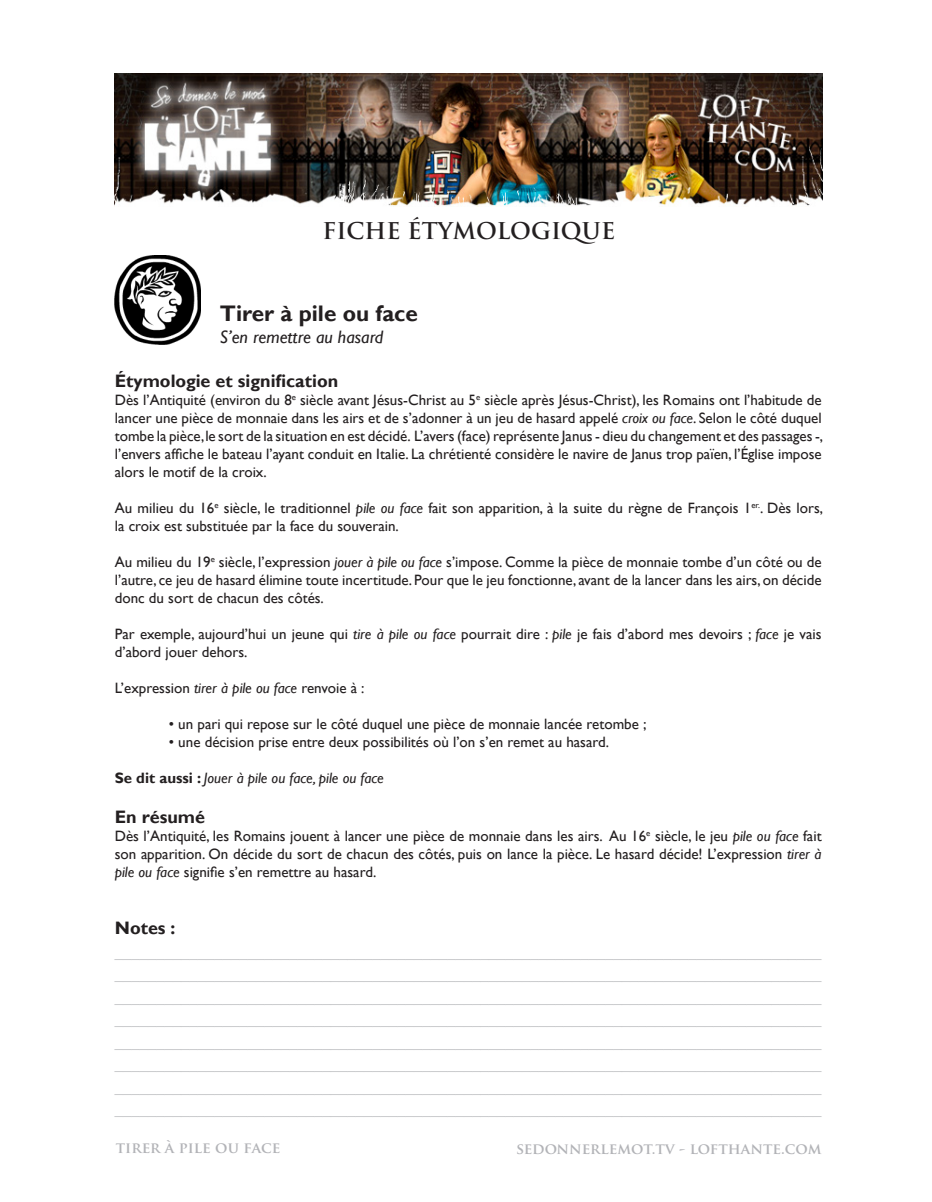
<style>
.page{position:relative;width:932px;height:1202px;background:#fff}
.page>*{position:absolute;margin:0;border:0;box-sizing:border-box;transform-origin:0 0}
.t1{font:700 22.5px "Trajan Pro";color:#231f20}
.t2{font:700 22.5px "Gill Sans";color:#231f20}
.t3{font:700 18px "Gill Sans";color:#231f20}
.t4{font:italic 18px "Gill Sans";color:#231f20}
.t5{font:15px/18px "Gill Sans";color:#231f20;text-align:justify}
.t6{font:15px/22.5px "Gill Sans";color:#c7c8ca;text-align:justify}
.t7{font:700 15px "Trajan Pro";color:#b2b3b7}
.t8{font:italic 15px "Gill Sans";color:#231f20}
.s1{font-style:italic}
.s2{font-weight:700;font-style:normal}
</style>
<div class="page">
<img style="left:114px;top:74px;width:709px;height:132px">
<img style="left:115px;top:256px;width:85px;height:88px">
<p class="t1" style="left:322px;top:217px;width:294px">FICHE ÉTYMOLOGIQUE</p>
<p class="t2" style="left:220px;top:300px;width:199px">Tirer à pile ou face</p>
<p class="t4" style="left:220px;top:326px;width:165px">S’en remettre au hasard</p>
<p class="t3" style="left:115px;top:370px;width:225px">Étymologie et signification</p>
<p class="t5" style="left:115px;top:391px;width:709px">Dès l’Antiquité (environ du 8<sup>e</sup> siècle avant Jésus-Christ au 5<sup>e</sup> siècle après Jésus-Christ), les Romains ont l’habitude de lancer une pièce de monnaie dans les airs et de s’adonner à un jeu de hasard appelé <span class="s1">croix ou face</span>. Selon le côté duquel tombe la pièce, le sort de la situation en est décidé. L’avers (face) représente Janus - dieu du changement et des passages -, l’envers affiche le bateau l’ayant conduit en Italie. La chrétienté considère le navire de Janus trop païen, l’Église impose alors le motif de la croix.</p>
<p class="t5" style="left:115px;top:499px;width:709px">Au milieu du 16<sup>e</sup> siècle, le traditionnel <span class="s1">pile ou face</span> fait son apparition, à la suite du règne de François 1<sup>er.</sup>. Dès lors, la croix est substituée par la face du souverain.</p>
<p class="t5" style="left:115px;top:553px;width:708px">Au milieu du 19<sup>e</sup> siècle, l’expression <span class="s1">jouer à pile ou face</span> s’impose. Comme la pièce de monnaie tombe d’un côté ou de l’autre, ce jeu de hasard élimine toute incertitude. Pour que le jeu fonctionne, avant de la lancer dans les airs, on décide donc du sort de chacun des côtés.</p>
<p class="t5" style="left:115px;top:625px;width:708px">Par exemple, aujourd’hui un jeune qui <span class="s1">tire à pile ou face</span> pourrait dire : <span class="s1">pile</span> je fais d’abord mes devoirs ; <span class="s1">face</span> je vais d’abord jouer dehors.</p>
<p class="t5" style="left:115px;top:679px;width:251px">L’expression <span class="s1">tirer à pile ou face</span> renvoie à :</p>
<p class="t5" style="left:169px;top:715px;width:479px">• un pari qui repose sur le côté duquel une pièce de monnaie lancée retombe ;</p>
<p class="t5" style="left:169px;top:733px;width:442px">• une décision prise entre deux possibilités où l’on s’en remet au hasard.</p>
<p class="t8" style="left:115px;top:769px;width:270px"><span class="s2">Se dit aussi :</span> Jouer à pile ou face, pile ou face</p>
<p class="t3" style="left:115px;top:805px;width:92px">En résumé</p>
<p class="t5" style="left:115px;top:827px;width:708px">Dès l’Antiquité, les Romains jouent à lancer une pièce de monnaie dans les airs. Au 16<sup>e</sup> siècle, le jeu <span class="s1">pile ou face</span> fait son apparition. On décide du sort de chacun des côtés, puis on lance la pièce. Le hasard décide! L’expression <span class="s1">tirer à pile ou face</span> signifie s’en remettre au hasard.</p>
<p class="t3" style="left:115px;top:917px;width:62px">Notes :</p>
<p class="t6" style="left:115px;top:940px;width:708px">_____________________________________________________________________________________ _____________________________________________________________________________________ _____________________________________________________________________________________ _____________________________________________________________________________________ _____________________________________________________________________________________ _____________________________________________________________________________________ _____________________________________________________________________________________ _____________________________________________________________________________________</p>
<p class="t7" style="left:116px;top:1138px;width:166px">tirer à pile ou face</p>
<p class="t7" style="left:516px;top:1138px;width:307px">sedonnerlemot.tv - lofthante.com</p>
</div>
